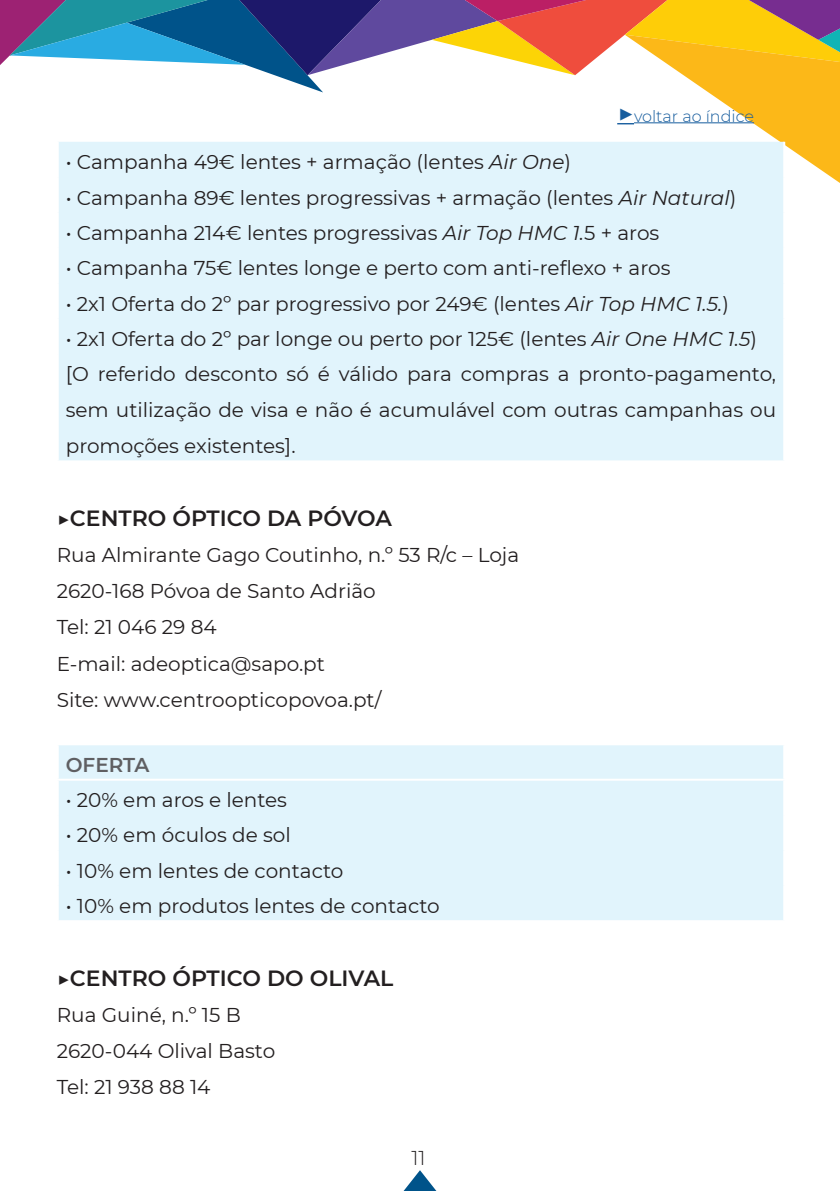
<style>
.page{position:relative;width:840px;height:1191px;background:#fff}
.page>*{position:absolute;margin:0;border:0;box-sizing:border-box;transform-origin:0 0}
.nome_empresa{font:600 22px "Montserrat";color:#231f20}
.descontos{font:20px/36px "Montserrat";color:#231f20;text-align:justify}
.descontos-2{font:600 20px "Montserrat";color:#5f5f62}
.t1{font:300 20px "Montserrat";color:#231f20}
.nome_empresa-2{font:300 16px "Montserrat";color:#175d9e}
.s1{font-size:28px}
.s2{font-style:italic}
</style>
<div class="page">
<svg style="left:403px;top:1170px;width:34px;height:21px"></svg>
<div style="left:59px;top:193px;width:723px;height:267px;background:#e1f4fc"></div>
<div style="left:59px;top:745px;width:723px;height:175px;background:#e1f4fc"></div>
<hr style="left:57px;top:778px;width:727px;height:2px;background:#fff">
<svg style="left:0;top:0;width:839px;height:193px"></svg>
<hr style="left:633px;top:122px;width:120px;height:1px;background:#175d9e">
<p class="nome_empresa-2" style="left:617px;top:105px;width:138px"><span class="s1">▶</span>voltar ao índice</p>
<p class="descontos" style="left:66px;top:143px;width:506px">• Campanha 49€ lentes + armação (lentes <span class="s2">Air One</span>)</p>
<p class="descontos" style="left:66px;top:179px;width:671px">• Campanha 89€ lentes progressivas + armação (lentes <span class="s2">Air Natural</span>)</p>
<p class="descontos" style="left:66px;top:214px;width:594px">• Campanha 214€ lentes progressivas <span class="s2">Air Top HMC 1.</span>5 + aros</p>
<p class="descontos" style="left:66px;top:249px;width:606px">• Campanha 75€ lentes longe e perto com anti-reflexo + aros</p>
<p class="descontos" style="left:66px;top:285px;width:664px">• 2x1 Oferta do 2º par progressivo por 249€ (lentes <span class="s2">Air Top HMC 1.5.</span>)</p>
<p class="descontos" style="left:66px;top:320px;width:692px">• 2x1 Oferta do 2º par longe ou perto por 125€ (lentes <span class="s2">Air One HMC 1.5</span>)</p>
<p class="descontos" style="left:66px;top:355px;width:711px">[O referido desconto só é válido para compras a pronto-pagamento, sem utilização de visa e não é acumulável com outras campanhas ou promoções existentes].</p>
<p class="nome_empresa" style="left:57px;top:503px;width:336px">▶CENTRO ÓPTICO DA PÓVOA</p>
<p class="descontos" style="left:57px;top:536px;width:463px">Rua Almirante Gago Coutinho, n.º 53 R/c – Loja</p>
<p class="descontos" style="left:57px;top:572px;width:320px">2620-168 Póvoa de Santo Adrião</p>
<p class="descontos" style="left:57px;top:608px;width:161px">Tel: 21 046 29 84</p>
<p class="descontos" style="left:57px;top:644px;width:269px">E-mail: adeoptica@sapo.pt</p>
<p class="descontos" style="left:57px;top:680px;width:326px">Site: www.centroopticopovoa.pt/</p>
<p class="descontos-2" style="left:66px;top:750px;width:85px">OFERTA</p>
<p class="descontos" style="left:66px;top:781px;width:223px">• 20% em aros e lentes</p>
<p class="descontos" style="left:66px;top:816px;width:226px">• 20% em óculos de sol</p>
<p class="descontos" style="left:66px;top:852px;width:279px">• 10% em lentes de contacto</p>
<p class="descontos" style="left:66px;top:887px;width:375px">• 10% em produtos lentes de contacto</p>
<p class="nome_empresa" style="left:57px;top:962px;width:338px">▶CENTRO ÓPTICO DO OLIVAL</p>
<p class="descontos" style="left:57px;top:996px;width:185px">Rua Guiné, n.º 15 B</p>
<p class="descontos" style="left:57px;top:1032px;width:220px">2620-044 Olival Basto</p>
<p class="descontos" style="left:57px;top:1068px;width:155px">Tel: 21 938 88 14</p>
<p class="t1" style="left:411px;top:1144px;width:16px">11</p>
</div>
